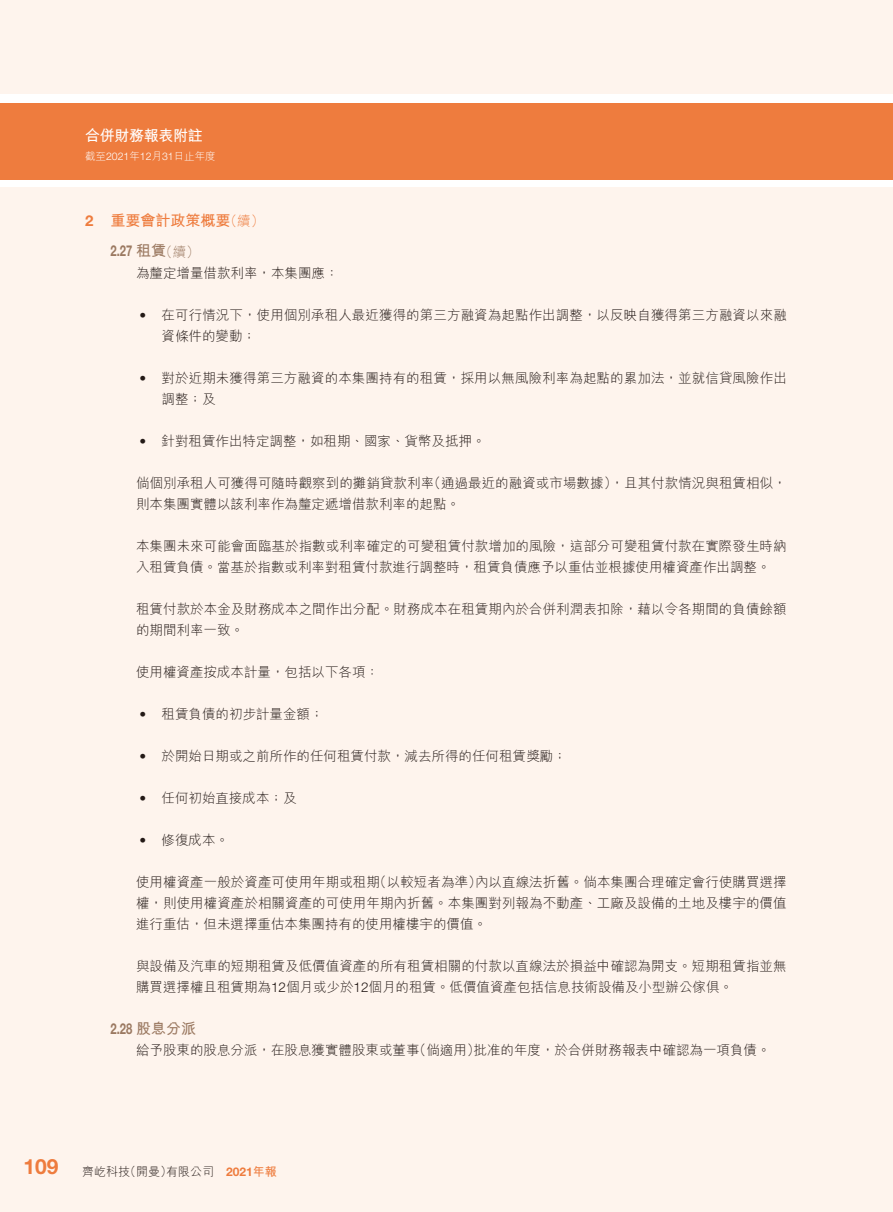
<style>
.page{position:relative;width:893px;height:1212px;background:#fff}
.page>*{position:absolute;margin:0;border:0;box-sizing:border-box;transform-origin:0 0}
.t1{font:700 21px "Helvetica Neue LT Std";color:#ee7c3e}
.t2{font:700 15px "Helvetica Neue LT Std";color:#9b7961;scale:.75 1}
.t3{font:700 15px "M Hei HK";letter-spacing:-.02em;color:#fff}
.t4{font:700 15px "M Hei HK";color:#ee7c3e}
.t5{font:700 15px "Helvetica Neue LT Std";color:#ee7c3e}
.t6{font:300 13.5px/21px "M Hei HK";letter-spacing:.005em;color:#231916}
.t7{font:300 13.5px "Helvetica Neue LT Std";color:#231916}
.t8{font:300 13.5px "M Hei HK";color:#ee7c3e}
.t9{font:300 13.5px "M Hei HK";color:#9b7961}
.t10{font:300 12px "M Hei HK";color:#231916}
.t11{font:700 12px "Helvetica Neue LT Std";color:#ee7c3e}
.t12{font:300 10.5px "M Hei HK";color:#fff}
.s1{font-family:"Helvetica Neue LT Std"}
.s2{font-family:"M Hei HK"}
</style>
<div class="page">
<div style="left:0;top:187px;width:893px;height:1025px;background:#fef4ed"></div>
<div style="left:0;top:103px;width:893px;height:76px;background:#ee7c3e"></div>
<div style="left:0;top:0;width:893px;height:94px;background:#fef4ed"></div>
<p class="t3" style="left:85px;top:125px;width:119px">合併財務報表附註</p>
<p class="t12" style="left:85px;top:148px;width:132px">截至<span class="s1">2021</span>年<span class="s1">12</span>月<span class="s1">31</span>日止年度</p>
<p class="t5" style="left:85px;top:211px;width:10px">2</p>
<p class="t4" style="left:111px;top:210px;width:122px">重要會計政策概要</p>
<p class="t8" style="left:224px;top:212px;width:42px">（續(</p>
<p class="t2" style="left:111px;top:242px;width:76px">2.27 <span class="s2">租賃</span></p>
<p class="t6" style="left:136px;top:262px;width:204px">為釐定增量借款利率，本集團應：</p>
<p class="t6" style="left:162px;top:304px;width:627px">在可行情況下，使用個別承租人最近獲得的第三方融資為起點作出調整，以反映自獲得第三方融資以來融</p>
<p class="t9" style="left:159px;top:242px;width:42px">（續(</p>
<p class="t7" style="left:139px;top:306px;width:8px">•</p>
<p class="t7" style="left:139px;top:369px;width:8px">•</p>
<p class="t7" style="left:139px;top:432px;width:8px">•</p>
<p class="t6" style="left:162px;top:325px;width:96px">資條件的變動;</p>
<p class="t6" style="left:162px;top:367px;width:627px">對於近期未獲得第三方融資的本集團持有的租賃，採用以無風險利率為起點的累加法，並就信貸風險作出</p>
<p class="t6" style="left:162px;top:388px;width:55px">調整；及</p>
<p class="t6" style="left:162px;top:430px;width:325px">針對租賃作出特定調整，如租期、國家、貨幣及抵押。</p>
<p class="t6" style="left:136px;top:472px;width:325px">倘個別承租人可獲得可隨時觀察到的攤銷貸款利率<br>則本集團實體以該利率作為釐定遞增借款利率的起點。</p>
<p class="t6" style="left:136px;top:535px;width:652px">本集團未來可能會面臨基於指數或利率確定的可變租賃付款增加的風險，這部分可變租賃付款在實際發生時納入租賃負債。當基於指數或利率對租賃付款進行調整時，租賃負債應予以重估並根據使用權資產作出調整。</p>
<p class="t6" style="left:136px;top:598px;width:652px">租賃付款於本金及財務成本之間作出分配。財務成本在租賃期內於合併利潤表扣除，藉以令各期間的負債餘額的期間利率一致。</p>
<p class="t6" style="left:136px;top:661px;width:244px">使用權資產按成本計量，包括以下各項：</p>
<p class="t6" style="left:162px;top:703px;width:163px">租賃負債的初步計量金額;</p>
<p class="t6" style="left:428px;top:472px;width:361px">（通過最近的融資或市場數據，）且其付款情況與租賃相似，</p>
<p class="t7" style="left:139px;top:706px;width:8px">•</p>
<p class="t7" style="left:139px;top:748px;width:8px">•</p>
<p class="t6" style="left:162px;top:745px;width:406px">於開始日期或之前所作的任何租賃付款，減去所得的任何租賃獎勵;</p>
<p class="t7" style="left:139px;top:790px;width:8px">•</p>
<p class="t6" style="left:162px;top:787px;width:136px">任何初始直接成本；及</p>
<p class="t7" style="left:139px;top:832px;width:8px">•</p>
<p class="t6" style="left:162px;top:829px;width:69px">修復成本。</p>
<p class="t6" style="left:373px;top:871px;width:110px">（以較短者為準）</p>
<p class="t6" style="left:475px;top:871px;width:313px">內以直線法折舊。倘本集團合理確定會行使購買選擇</p>
<p class="t6" style="left:136px;top:871px;width:652px">使用權資產一般於資產可使用年期或租期<br>權，則使用權資產於相關資產的可使用年期內折舊。本集團對列報為不動產、工廠及設備的土地及樓宇的價值進行重估，但未選擇重估本集團持有的使用權樓宇的價值。</p>
<p class="t6" style="left:136px;top:955px;width:652px">與設備及汽車的短期租賃及低價值資產的所有租賃相關的付款以直線法於損益中確認為開支。短期租賃指並無購買選擇權且租賃期為<span class="s1">12</span>個月或少於<span class="s1">12</span>個月的租賃。低價值資產包括信息技術設備及小型辦公傢俱。</p>
<p class="t2" style="left:111px;top:1019px;width:116px">2.28 <span class="s2">股息分派</span></p>
<p class="t6" style="left:474px;top:1039px;width:298px">批准的年度，於合併財務報表中確認為一項負債。</p>
<p class="t6" style="left:413px;top:1039px;width:69px">（倘適用）</p>
<p class="t6" style="left:136px;top:1039px;width:285px">給予股東的股息分派，在股息獲實體股東或董事</p>
<h1 class="t1" style="left:24px;top:1153px;width:37px">109</h1>
<p class="t10" style="left:124px;top:1163px;width:49px">（開曼）</p>
<p class="t10" style="left:82px;top:1163px;width:49px">齊屹科技</p>
<p class="t10" style="left:166px;top:1163px;width:49px">有限公司</p>
<p class="t11" style="left:226px;top:1164px;width:52px">2021<span class="s2">年報</span></p>
</div>
